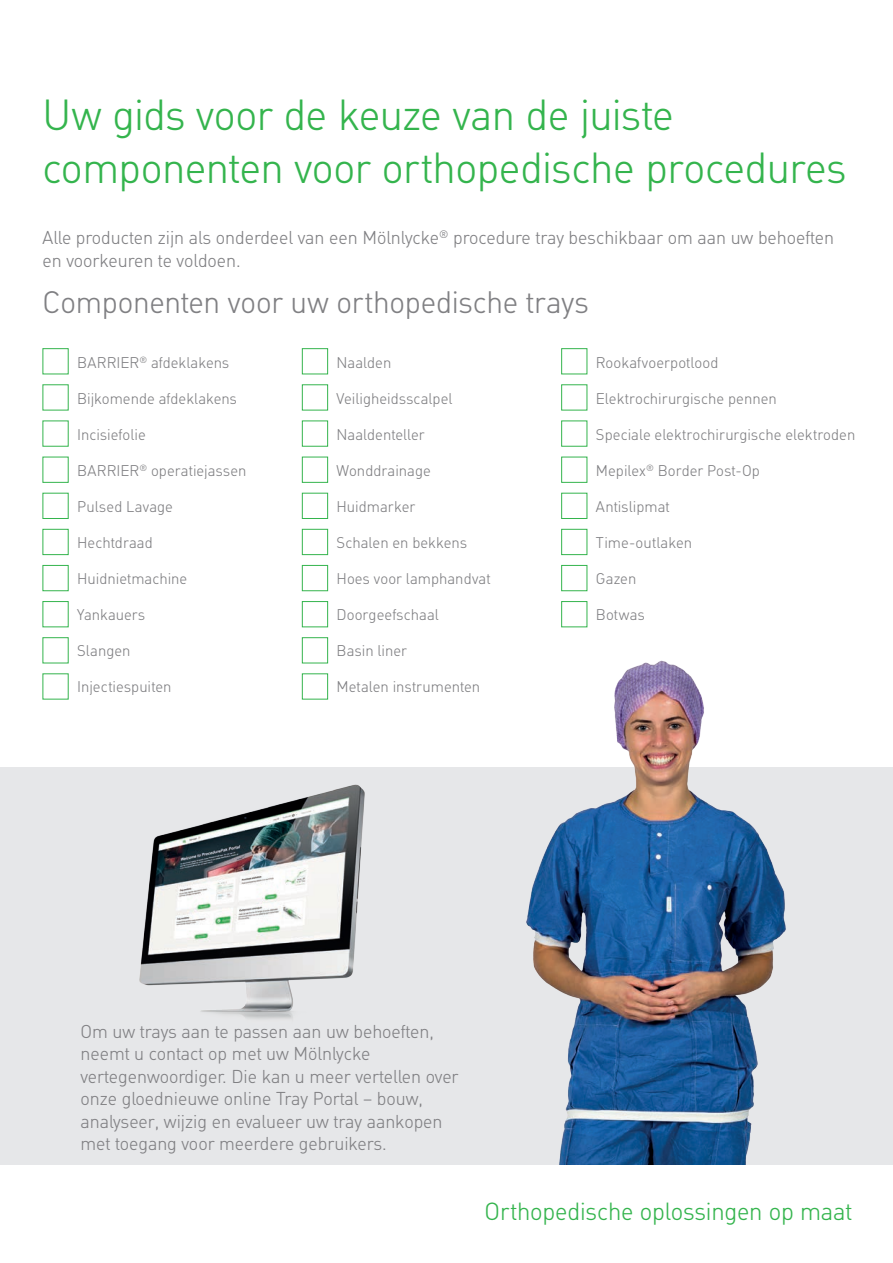
<style>
.page{position:relative;width:893px;height:1263px;background:#fff}
.page>*{position:absolute;margin:0;border:0;box-sizing:border-box;transform-origin:0 0}
.t1{font:300 42px/52.5px "MHC Din";letter-spacing:-.01em;color:#34b44d}
.t2{font:300 30px "MHC Din";letter-spacing:-.005em;color:#808083}
.t3{font:300 24px "MHC Din";letter-spacing:-.005em;color:#34b44d}
.t4{font:300 18px/22.5px "MHC Din";color:#808083}
.t5{font:300 15px "MHC Din";letter-spacing:.005em;color:#808083}
</style>
<div class="page">
<div style="left:0;top:768px;width:893px;height:397px;background:#e6e7e9"></div>
<div style="left:561px;top:601px;width:26px;height:26px;border:1px solid #34b44d"></div>
<img style="left:454px;top:616px;width:397px;height:549px">
<svg style="left:42px;top:348px;width:27px;height:352px"></svg>
<svg style="left:302px;top:348px;width:26px;height:352px"></svg>
<img style="left:139px;top:784px;width:226px;height:235px">
<svg style="left:561px;top:348px;width:27px;height:243px"></svg>
<h1 class="t1" style="left:43px;top:90px;width:806px">Uw gids voor de keuze van de juiste componenten voor orthopedische procedures</h1>
<p class="t4" style="left:43px;top:227px;width:793px">Alle producten zijn als onderdeel van een Mölnlycke<sup>®</sup> procedure tray beschikbaar om aan uw behoeften</p>
<p class="t4" style="left:43px;top:249px;width:200px">en voorkeuren te voldoen.</p>
<h2 class="t2" style="left:43px;top:286px;width:548px">Componenten voor uw orthopedische trays</h2>
<p class="t5" style="left:77px;top:354px;width:154px">BARRIER<sup>®</sup> afdeklakens</p>
<p class="t5" style="left:77px;top:390px;width:161px">Bijkomende afdeklakens</p>
<p class="t5" style="left:77px;top:426px;width:70px">Incisiefolie</p>
<p class="t5" style="left:77px;top:462px;width:171px">BARRIER<sup>®</sup> operatiejassen</p>
<p class="t5" style="left:77px;top:498px;width:97px">Pulsed Lavage</p>
<p class="t5" style="left:77px;top:534px;width:77px">Hechtdraad</p>
<p class="t5" style="left:77px;top:570px;width:112px">Huidnietmachine</p>
<p class="t5" style="left:77px;top:606px;width:70px">Yankauers</p>
<p class="t5" style="left:77px;top:642px;width:55px">Slangen</p>
<p class="t5" style="left:77px;top:678px;width:96px">Injectiespuiten</p>
<p class="t5" style="left:337px;top:354px;width:56px">Naalden</p>
<p class="t5" style="left:337px;top:390px;width:117px">Veiligheidsscalpel</p>
<p class="t5" style="left:337px;top:426px;width:90px">Naaldenteller</p>
<p class="t5" style="left:337px;top:462px;width:96px">Wonddrainage</p>
<p class="t5" style="left:337px;top:498px;width:80px">Huidmarker</p>
<p class="t5" style="left:337px;top:534px;width:132px">Schalen en bekkens</p>
<p class="t5" style="left:337px;top:570px;width:155px">Hoes voor lamphandvat</p>
<p class="t5" style="left:337px;top:606px;width:104px">Doorgeefschaal</p>
<p class="t5" style="left:337px;top:642px;width:72px">Basin liner</p>
<p class="t5" style="left:337px;top:678px;width:145px">Metalen instrumenten</p>
<p class="t5" style="left:596px;top:354px;width:124px">Rookafvoerpotlood</p>
<p class="t5" style="left:596px;top:390px;width:182px">Elektrochirurgische pennen</p>
<p class="t5" style="left:596px;top:426px;width:261px">Speciale elektrochirurgische elektroden</p>
<p class="t5" style="left:596px;top:462px;width:165px">Mepilex<sup>®</sup> Border Post-Op</p>
<p class="t5" style="left:596px;top:498px;width:75px">Antislipmat</p>
<p class="t5" style="left:596px;top:534px;width:98px">Time-outlaken</p>
<p class="t5" style="left:596px;top:570px;width:42px">Gazen</p>
<p class="t5" style="left:596px;top:606px;width:50px">Botwas</p>
<p class="t4" style="left:80px;top:1020px;width:355px">Om uw trays aan te passen aan uw behoeften,</p>
<p class="t4" style="left:80px;top:1043px;width:380px">neemt u contact op met uw Mölnlycke vertegenwoordiger. Die kan u meer vertellen over onze gloednieuwe online Tray Portal – bouw, analyseer, wijzig en evalueer uw tray aankopen met toegang voor meerdere gebruikers.</p>
<h3 class="t3" style="left:485px;top:1198px;width:369px">Orthopedische oplossingen op maat</h3>
</div>
